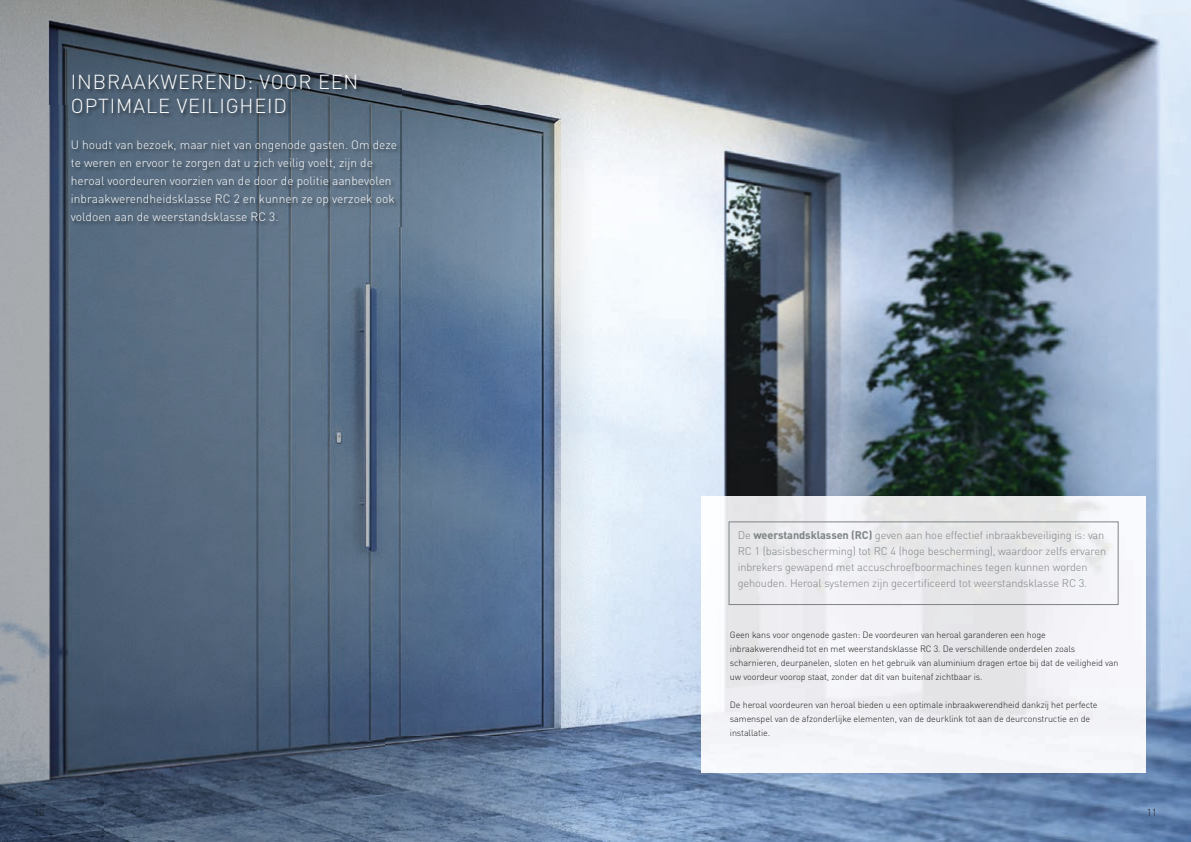
<style>
.page{position:relative;width:1191px;height:842px;background:#fff}
.page>*{position:absolute;margin:0;border:0;box-sizing:border-box;transform-origin:0 0}
.t1{font:300 20px/24px "DIN Pro";letter-spacing:.04em;color:#fff}
.t2{font:300 12px/18px "DIN Pro";color:#fff}
.t3{font:300 11px/16px "DIN Pro";letter-spacing:-.01em;color:#7d8386}
.t4{font:300 10px "DIN Pro";color:#1d1d1b}
.t5{font:300 9px/14px "DIN Pro";letter-spacing:-.01em;color:#1d1d1b}
.s1{font-weight:700}
</style>
<div class="page">
<img style="left:561px;top:0;width:630px;height:842px">
<img style="left:701px;top:496px;width:444px;height:276px">
<img style="left:0;top:0;width:561px;height:105px">
<img style="left:0;top:105px;width:105px;height:737px">
<img style="left:385px;top:105px;width:176px;height:737px">
<img style="left:105px;top:226px;width:280px;height:616px">
<div style="left:729px;top:522px;width:389px;height:83px;border:1px solid #7d8386"></div>
<img style="left:70px;top:74px;width:331px;height:152px">
<h1 class="t1" style="left:71px;top:68px;width:289px">INBRAAKWEREND: VOOR EEN<br>OPTIMALE VEILIGHEID</h1>
<p class="t2" style="left:71px;top:135px;width:328px">U houdt van bezoek, maar niet van ongenode gasten. Om deze te weren en ervoor te zorgen dat u zich veilig voelt, zijn de heroal voordeuren voorzien van de door de politie aanbevolen inbraakwerendheidsklasse RC 2 en kunnen ze op verzoek ook voldoen aan de weerstandsklasse RC 3.</p>
<p class="t3" style="left:738px;top:526px;width:370px">De <span class="s1">weerstandsklassen (RC)</span> geven aan hoe effectief inbraakbeveiliging is: van RC 1 (basisbescherming) tot RC 4 (hoge bescherming), waardoor zelfs ervaren inbrekers gewapend met accuschroefboormachines tegen kunnen worden gehouden. Heroal systemen zijn gecertificeerd tot weerstandsklasse RC 3.</p>
<p class="t5" style="left:730px;top:627px;width:390px">Geen kans voor ongenode gasten: De voordeuren van heroal garanderen een hoge inbraakwerendheid tot en met weerstandsklasse RC 3. De verschillende onderdelen zoals scharnieren, deurpanelen, sloten en het gebruik van aluminium dragen ertoe bij dat de veiligheid van uw voordeur voorop staat, zonder dat dit van buitenaf zichtbaar is.</p>
<p class="t5" style="left:730px;top:697px;width:369px">De heroal voordeuren van heroal bieden u een optimale inbraakwerendheid dankzij het perfecte samenspel van de afzonderlijke elementen, van de deurklink tot aan de deurconstructie en de installatie.</p>
<p class="t4" style="left:34px;top:804px;width:12px">10</p>
<p class="t4" style="left:1146px;top:804px;width:12px">11</p>
</div>
